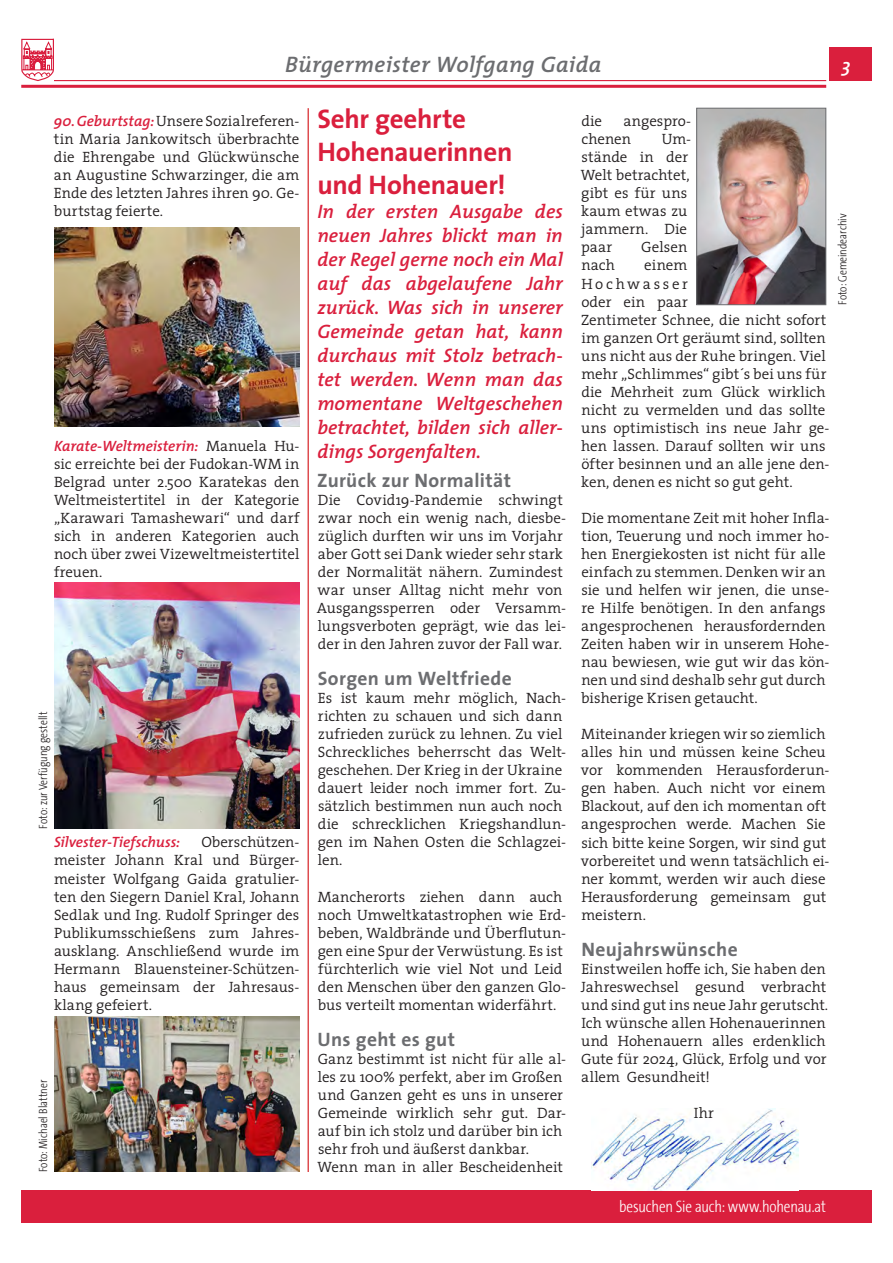
<style>
.page{position:relative;width:893px;height:1263px;background:#fff}
.page>*{position:absolute;margin:0;border:0;box-sizing:border-box;transform-origin:0 0}
.t1{font:27px/33px "The Sans 7 Bold Plain";letter-spacing:-.005em;color:#da1f3d}
.t2{font:italic 600 22.5px "The Mix 6";letter-spacing:.015em;color:#6c6d70}
.t3{font:italic 600 19.5px/24px "The Mix 6";color:#da1f3d;text-align:justify}
.Zwischenüberschrift{font:19.5px "The Sans 7 Bold Plain";letter-spacing:.015em;color:#6c6d70}
.t4{font:italic 600 19.5px "The Mix 6";color:#fff}
.t5{font:300 16.5px "The Sans Cd C3";letter-spacing:-.005em;color:#fff}
.Zwischenüberschrift-2{font:300 15px/18px "The Serif 4";color:#231f20}
.t6{font:italic 600 15px "The Mix 6";color:#da1f3d}
.t7{font:300 12px "The Sans Cd C3";color:#231f20}
.s1{font-family:"The Mix 6";font-weight:600;font-style:italic;color:#da1f3d}
</style>
<div class="page">
<hr style="left:21px;top:80px;width:805px;height:1px;background:#da1f3d">
<div style="left:829px;top:47px;width:43px;height:34px;background:#da1f3d"></div>
<hr style="left:21px;top:85px;width:805px;height:3px;background:#da1f3d">
<svg style="left:21px;top:38px;width:33px;height:1px"></svg>
<svg style="left:21px;top:39px;width:33px;height:42px"></svg>
<div style="left:21px;top:1190px;width:851px;height:33px;background:#da1f3d"></div>
<img style="left:698px;top:110px;width:126px;height:193px">
<div style="left:696px;top:108px;width:130px;height:197px;border:1px solid #6c6d70"></div>
<img style="left:592px;top:1109px;width:207px;height:81px">
<img style="left:54px;top:228px;width:245px;height:199px">
<img style="left:54px;top:583px;width:245px;height:246px">
<img style="left:55px;top:1016px;width:244px;height:156px">
<hr style="left:307px;top:108px;width:2px;height:1064px;background:#de4d50">
<p class="t2" style="left:285px;top:46px;width:318px">Bürgermeister Wolfgang Gaida</p>
<p class="t4" style="left:842px;top:49px;width:10px">3</p>
<p class="Zwischenüberschrift-2" style="left:54px;top:112px;width:247px;text-align:justify"><span class="s1">90. Geburtstag:</span> Unsere Sozialreferen&shy;tin Maria Jankowitsch überbrachte die Ehrengabe und Glückwünsche an Augustine Schwarzinger, die am Ende des letzten Jahres ihren 90. Ge&shy;burtstag feierte.</p>
<p class="Zwischenüberschrift-2" style="left:54px;top:436px;width:247px;text-align:justify"><span class="s1">Karate-Weltmeisterin:</span> Manuela Hu&shy;sic erreichte bei der Fudokan-WM in Belgrad unter 2.500 Karatekas den Weltmeistertitel in der Kategorie „Karawari Tamashewari“ und darf sich in anderen Kategorien auch noch über zwei Vizeweltmeistertitel freuen.</p>
<p class="t7" style="left:37px;top:829px;width:118px;rotate:-90deg">Foto: zur Verfügung gestellt</p>
<p class="t6" style="left:54px;top:830px;width:128px">Silvester-Tiefschuss:</p>
<p class="Zwischenüberschrift-2" style="left:54px;top:833px;width:247px;text-align:justify;text-indent:147px">Oberschützen&shy;meister Johann Kral und Bürger&shy;meister Wolfgang Gaida gratulier&shy;ten den Siegern Daniel Kral, Johann Sedlak und Ing. Rudolf Springer des Publikumsschießens zum Jahres&shy;ausklang. Anschließend wurde im Hermann Blauensteiner-Schützen&shy;haus gemeinsam der Jahresaus&shy;klang gefeiert.</p>
<p class="t7" style="left:37px;top:1172px;width:94px;rotate:-90deg">Foto: Michael Blattner</p>
<p class="t1" style="left:317px;top:101px;width:150px">Sehr geehrte</p>
<p class="t1" style="left:317px;top:134px;width:197px">Hohenauerinnen und Hohenauer!</p>
<p class="t3" style="left:317px;top:199px;width:247px">In der ersten Ausgabe des neuen Jahres blickt man in der Regel gerne noch ein Mal auf das abgelaufene Jahr zurück. Was sich in unserer Gemeinde getan hat, kann durchaus mit Stolz betrach&shy;tet werden. Wenn man das momentane Weltgeschehen betrachtet, bilden sich aller&shy;dings Sorgenfalten.</p>
<p class="Zwischenüberschrift" style="left:317px;top:464px;width:195px">Zurück zur Normalität</p>
<p class="Zwischenüberschrift-2" style="left:317px;top:490px;width:251px">Die Covid19-Pandemie schwingt zwar noch ein wenig nach, diesbe&shy;züglich durften wir uns im Vorjahr aber Gott sei Dank wieder sehr stark der Normalität nähern. Zumindest war unser Alltag nicht mehr von Ausgangssperren oder Versamm&shy;lungsverboten geprägt, wie das lei&shy;der in den Jahren zuvor der Fall war.</p>
<p class="Zwischenüberschrift" style="left:318px;top:662px;width:196px">Sorgen um Weltfriede</p>
<p class="Zwischenüberschrift-2" style="left:318px;top:689px;width:250px">Es ist kaum mehr möglich, Nach&shy;richten zu schauen und sich dann zufrieden zurück zu lehnen. Zu viel<br>Schreckliches beherrscht das Welt&shy;geschehen. Der Krieg in der Ukraine dauert leider noch immer fort. Zu&shy;sätzlich bestimmen nun auch noch die schrecklichen Kriegshandlun&shy;gen im Nahen Osten die Schlagzei&shy;len.</p>
<p class="Zwischenüberschrift-2" style="left:318px;top:887px;width:250px">Mancherorts ziehen dann auch noch Umweltkatastrophen wie Erd&shy;beben, Waldbrände und Überflutun&shy;gen eine Spur der Verwüstung. Es ist fürchterlich wie viel Not und Leid den Menschen über den ganzen Glo&shy;bus verteilt momentan widerfährt.</p>
<p class="Zwischenüberschrift" style="left:318px;top:1023px;width:139px">Uns geht es gut</p>
<p class="Zwischenüberschrift-2" style="left:318px;top:1049px;width:250px">Ganz bestimmt ist nicht für alle al&shy;les zu 100% perfekt, aber im Großen und Ganzen geht es uns in unserer Gemeinde wirklich sehr gut. Dar&shy;auf bin ich stolz und darüber bin ich sehr froh und äußerst dankbar.</p>
<p class="Zwischenüberschrift-2" style="left:317px;top:1157px;width:247px">Wenn man in aller Bescheidenheit</p>
<p class="Zwischenüberschrift-2" style="left:581px;top:112px;width:22px">die</p>
<p class="Zwischenüberschrift-2" style="left:581px;top:112px;width:111px;text-indent:42px">angespro&shy;chenen</p>
<p class="Zwischenüberschrift-2" style="left:581px;top:130px;width:112px;text-indent:81px">Um&shy;stände in der<br>Welt betrachtet, gibt es für uns kaum etwas zu jammern. Die paar</p>
<p class="Zwischenüberschrift-2" style="left:641px;top:238px;width:48px">Gelsen</p>
<p class="Zwischenüberschrift-2" style="left:581px;top:256px;width:35px">nach</p>
<p class="Zwischenüberschrift-2" style="left:581px;top:256px;width:250px;text-indent:63px">einem<br>Hochwasser<br>oder ein paar<br>Zentimeter Schnee, die nicht sofort im ganzen Ort geräumt sind, sollten uns nicht aus der Ruhe bringen. Viel mehr „Schlimmes“ gibt´s bei uns für die Mehrheit zum Glück wirklich nicht zu vermelden und das sollte uns optimistisch ins neue Jahr ge&shy;hen lassen. Darauf sollten wir uns öfter besinnen und an alle jene den&shy;ken, denen es nicht so gut geht.</p>
<p class="Zwischenüberschrift-2" style="left:581px;top:508px;width:250px">Die momentane Zeit mit hoher Infla&shy;tion, Teuerung und noch immer ho&shy;hen Energiekosten ist nicht für alle einfach zu stemmen. Denken wir an sie und helfen wir jenen, die unse&shy;re Hilfe benötigen. In den anfangs angesprochenen herausfordernden Zeiten haben wir in unserem Hohe&shy;nau bewiesen, wie gut wir das kön&shy;nen und sind deshalb sehr gut durch bisherige Krisen getaucht.</p>
<p class="Zwischenüberschrift-2" style="left:581px;top:725px;width:250px">Miteinander kriegen wir so ziemlich alles hin und müssen keine Scheu vor kommenden Herausforderun&shy;gen haben. Auch nicht vor einem<br>Blackout, auf den ich momentan oft angesprochen werde. Machen Sie sich bitte keine Sorgen, wir sind gut vorbereitet und wenn tatsächlich ei&shy;ner kommt, werden wir auch diese<br>Herausforderung gemeinsam gut meistern.</p>
<p class="Zwischenüberschrift" style="left:581px;top:933px;width:158px">Neujahrswünsche</p>
<p class="Zwischenüberschrift-2" style="left:581px;top:959px;width:249px">Einstweilen hoffe ich, Sie haben den<br>Jahreswechsel gesund verbracht und sind gut ins neue Jahr gerutscht.<br>Ich wünsche allen Hohenauerinnen und Hohenauern alles erdenklich<br>Gute für 2024, Glück, Erfolg und vor allem Gesundheit!</p>
<p class="Zwischenüberschrift-2" style="left:694px;top:1103px;width:22px">Ihr</p>
<p class="t7" style="left:836px;top:305px;width:93px;rotate:-90deg">Foto: Gemeindearchiv</p>
<p class="t5" style="left:619px;top:1199px;width:209px">besuchen Sie auch: www.hohenau.at</p>
</div>
